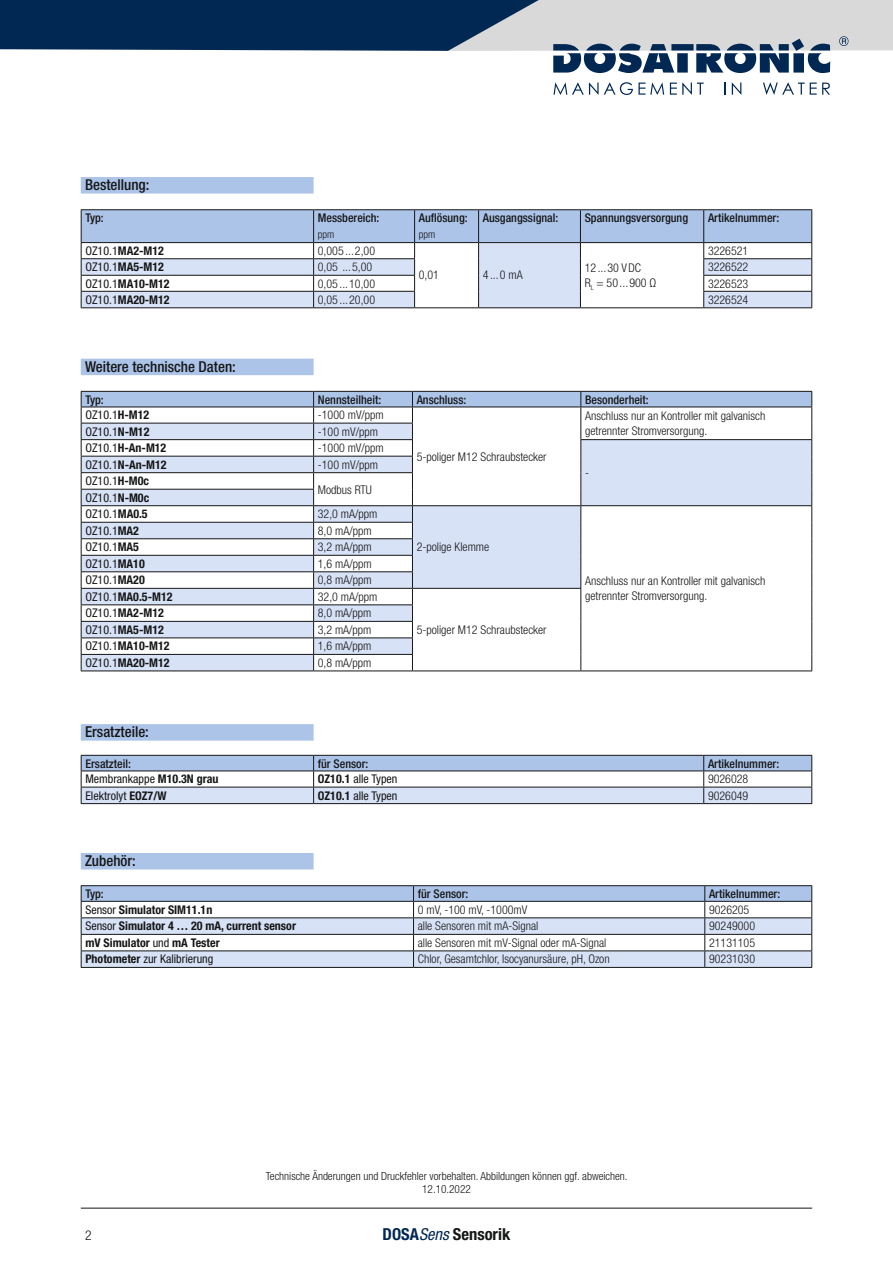
<style>
.page{position:relative;width:893px;height:1263px;background:#fff}
.page>*{position:absolute;margin:0;border:0;box-sizing:border-box;transform-origin:0 0}
.t1{font:700 condensed 16.5px "Helvetica Neue LT Pro";color:#151616}
.t2{font:500 condensed 15px "Helvetica Neue LT Pro";color:#151616}
.t3{font:300 condensed 13.5px "Helvetica Neue LT Pro";color:#151616}
.t4{font:300 condensed 12px/14.4px "Helvetica Neue LT Pro";color:#151616}
.t5{font:700 condensed 12px "Helvetica Neue LT Pro";color:#151616}
.t6{font:condensed 12px/16.5px "Helvetica Neue LT Pro";color:#151616}
.t7{font:500 condensed 12px "Helvetica Neue LT Pro";color:#151616}
.t8{font:300 condensed 11.25px/13.5px "Helvetica Neue LT Pro";color:#151616;text-align:center}
.t9{font:300 condensed 10.5px "Helvetica Neue LT Pro";color:#151616}
.s1{font-weight:400}
.s2{font-weight:700}
.s3{color:#002853}
.s4{font-weight:400;font-style:italic;color:#002853}
</style>
<div class="page">
<svg style="left:553px;top:82px;width:111px;height:13px"></svg>
<svg style="left:670px;top:83px;width:34px;height:12px"></svg>
<svg style="left:724px;top:83px;width:2px;height:12px"></svg>
<svg style="left:732px;top:83px;width:9px;height:12px"></svg>
<svg style="left:763px;top:83px;width:67px;height:12px"></svg>
<svg style="left:0;top:0;width:893px;height:73px"></svg>
<hr style="left:81px;top:1208px;width:731px;height:1px;background:#151616">
<div style="left:81px;top:359px;width:233px;height:16px;background:#adc4e9"></div>
<hr style="left:81px;top:670px;width:233px;height:1px;background:#151616">
<hr style="left:314px;top:670px;width:98px;height:1px;background:#151616">
<hr style="left:581px;top:670px;width:231px;height:1px;background:#151616">
<hr style="left:412px;top:670px;width:169px;height:1px;background:#151616">
<svg style="left:81px;top:391px;width:731px;height:279px"></svg>
<hr style="left:412px;top:505px;width:169px;height:1px;background:#151616">
<div style="left:81px;top:724px;width:233px;height:17px;background:#adc4e9"></div>
<svg style="left:81px;top:755px;width:731px;height:49px"></svg>
<hr style="left:81px;top:770px;width:233px;height:1px;background:#151616">
<hr style="left:314px;top:770px;width:390px;height:1px;background:#151616">
<hr style="left:704px;top:770px;width:108px;height:1px;background:#151616">
<div style="left:81px;top:853px;width:233px;height:16px;background:#adc4e9"></div>
<hr style="left:81px;top:967px;width:333px;height:1px;background:#151616">
<hr style="left:705px;top:967px;width:107px;height:1px;background:#151616">
<hr style="left:414px;top:967px;width:291px;height:1px;background:#151616">
<hr style="left:81px;top:885px;width:333px;height:1px;background:#151616">
<hr style="left:414px;top:885px;width:291px;height:1px;background:#151616">
<hr style="left:705px;top:885px;width:107px;height:1px;background:#151616">
<svg style="left:81px;top:886px;width:731px;height:81px"></svg>
<hr style="left:81px;top:901px;width:333px;height:1px;background:#151616">
<hr style="left:414px;top:901px;width:291px;height:1px;background:#151616">
<hr style="left:705px;top:901px;width:107px;height:1px;background:#151616">
<div style="left:81px;top:177px;width:233px;height:17px;background:#adc4e9"></div>
<hr style="left:81px;top:307px;width:233px;height:1px;background:#151616">
<hr style="left:704px;top:307px;width:108px;height:1px;background:#151616">
<hr style="left:314px;top:307px;width:101px;height:1px;background:#151616">
<hr style="left:81px;top:209px;width:233px;height:1px;background:#151616">
<hr style="left:314px;top:209px;width:101px;height:1px;background:#151616">
<hr style="left:415px;top:209px;width:64px;height:1px;background:#151616">
<hr style="left:479px;top:209px;width:101px;height:1px;background:#151616">
<hr style="left:580px;top:209px;width:124px;height:1px;background:#151616">
<hr style="left:704px;top:209px;width:108px;height:1px;background:#151616">
<hr style="left:479px;top:307px;width:101px;height:1px;background:#151616">
<hr style="left:580px;top:307px;width:124px;height:1px;background:#151616">
<svg style="left:81px;top:210px;width:731px;height:97px"></svg>
<hr style="left:415px;top:307px;width:64px;height:1px;background:#151616">
<p class="t2" style="left:85px;top:176px;width:66px">Bestellung:</p>
<p class="t7" style="left:85px;top:211px;width:20px">Typ:</p>
<p class="t7" style="left:318px;top:211px;width:63px">Messbereich:</p>
<p class="t9" style="left:318px;top:228px;width:18px">ppm</p>
<p class="t5" style="left:85px;top:243px;width:80px"><span class="s1">OZ10.1</span>MA2-M12</p>
<p class="t4" style="left:318px;top:243px;width:59px">0,005 ...2,00</p>
<p class="t7" style="left:419px;top:211px;width:50px">Auflösung:</p>
<p class="t9" style="left:419px;top:228px;width:18px">ppm</p>
<p class="t7" style="left:483px;top:211px;width:77px">Ausgangssignal:</p>
<p class="t7" style="left:585px;top:211px;width:105px">Spannungsversorgung</p>
<p class="t7" style="left:708px;top:211px;width:73px">Artikelnummer:</p>
<p class="t4" style="left:708px;top:243px;width:42px">3226521</p>
<p class="t5" style="left:85px;top:260px;width:80px"><span class="s1">OZ10.1</span>MA5-M12</p>
<p class="t4" style="left:318px;top:260px;width:56px">0,05 ...5,00</p>
<p class="t4" style="left:708px;top:260px;width:42px">3226522</p>
<p class="t5" style="left:85px;top:276px;width:86px"><span class="s1">OZ10.1</span>MA10-M12</p>
<p class="t4" style="left:318px;top:276px;width:59px">0,05 ...10,00</p>
<p class="t4" style="left:708px;top:276px;width:42px">3226523</p>
<p class="t5" style="left:85px;top:292px;width:86px"><span class="s1">OZ10.1</span>MA20-M12</p>
<p class="t4" style="left:318px;top:292px;width:59px">0,05 ...20,00</p>
<p class="t4" style="left:708px;top:292px;width:42px">3226524</p>
<p class="t4" style="left:419px;top:268px;width:22px">0,01</p>
<p class="t4" style="left:483px;top:268px;width:41px">4 ...0 mA</p>
<p class="t4" style="left:585px;top:261px;width:73px">12 ...30 VDC<br>R<sub>L</sub> = 50 ...900 Ω</p>
<p class="t2" style="left:85px;top:358px;width:152px">Weitere technische Daten:</p>
<p class="t7" style="left:85px;top:392px;width:20px">Typ:</p>
<p class="t7" style="left:318px;top:392px;width:65px">Nennsteilheit:</p>
<p class="t7" style="left:417px;top:392px;width:51px">Anschluss:</p>
<p class="t7" style="left:585px;top:392px;width:65px">Besonderheit:</p>
<p class="t6" style="left:85px;top:407px;width:65px">OZ10.1<span class="s2">H-M12</span></p>
<p class="t4" style="left:318px;top:408px;width:67px">-1000 mV/ppm</p>
<p class="t4" style="left:417px;top:449px;width:131px">5-poliger M12 Schraubstecker</p>
<p class="t4" style="left:585px;top:409px;width:182px">Anschluss nur an Kontroller mit galvanisch</p>
<p class="t6" style="left:85px;top:423px;width:66px">OZ10.1<span class="s2">N-M12</span></p>
<p class="t4" style="left:318px;top:424px;width:62px">-100 mV/ppm</p>
<p class="t4" style="left:585px;top:423px;width:124px">getrennter Stromversorgung.</p>
<p class="t5" style="left:85px;top:441px;width:83px"><span class="s1">OZ10.1</span>H-An-M12</p>
<p class="t4" style="left:318px;top:441px;width:67px">-1000 mV/ppm</p>
<p class="t4" style="left:585px;top:465px;width:5px">-</p>
<p class="t5" style="left:85px;top:457px;width:83px"><span class="s1">OZ10.1</span>N-An-M12</p>
<p class="t4" style="left:318px;top:457px;width:62px">-100 mV/ppm</p>
<p class="t6" style="left:85px;top:473px;width:65px">OZ10.1<span class="s2">H-M0c</span></p>
<p class="t4" style="left:318px;top:482px;width:55px">Modbus RTU</p>
<p class="t6" style="left:85px;top:489px;width:65px">OZ10.1<span class="s2">N-M0c<br></span>OZ10.1<span class="s2">MA0.5</span></p>
<p class="t4" style="left:318px;top:507px;width:61px">32,0 mA/ppm</p>
<p class="t6" style="left:85px;top:522px;width:55px">OZ10.1<span class="s2">MA2</span></p>
<p class="t4" style="left:318px;top:523px;width:55px">8,0 mA/ppm</p>
<p class="t6" style="left:85px;top:539px;width:55px">OZ10.1<span class="s2">MA5</span></p>
<p class="t4" style="left:318px;top:540px;width:55px">3,2 mA/ppm</p>
<p class="t6" style="left:85px;top:555px;width:61px">OZ10.1<span class="s2">MA10</span></p>
<p class="t4" style="left:318px;top:556px;width:55px">1,6 mA/ppm</p>
<p class="t6" style="left:85px;top:572px;width:61px">OZ10.1<span class="s2">MA20</span></p>
<p class="t4" style="left:318px;top:573px;width:55px">0,8 mA/ppm</p>
<p class="t5" style="left:85px;top:589px;width:89px"><span class="s1">OZ10.1</span>MA0.5-M12</p>
<p class="t4" style="left:318px;top:589px;width:61px">32,0 mA/ppm</p>
<p class="t5" style="left:85px;top:606px;width:80px"><span class="s1">OZ10.1</span>MA2-M12</p>
<p class="t4" style="left:318px;top:606px;width:55px">8,0 mA/ppm</p>
<p class="t5" style="left:85px;top:622px;width:80px"><span class="s1">OZ10.1</span>MA5-M12</p>
<p class="t4" style="left:318px;top:622px;width:55px">3,2 mA/ppm</p>
<p class="t5" style="left:85px;top:639px;width:86px"><span class="s1">OZ10.1</span>MA10-M12</p>
<p class="t4" style="left:318px;top:639px;width:55px">1,6 mA/ppm</p>
<p class="t5" style="left:85px;top:655px;width:86px"><span class="s1">OZ10.1</span>MA20-M12</p>
<p class="t4" style="left:318px;top:655px;width:55px">0,8 mA/ppm</p>
<p class="t4" style="left:417px;top:540px;width:74px">2-polige Klemme</p>
<p class="t4" style="left:417px;top:622px;width:131px">5-poliger M12 Schraubstecker</p>
<p class="t4" style="left:585px;top:574px;width:182px">Anschluss nur an Kontroller mit galvanisch getrennter Stromversorgung.</p>
<p class="t2" style="left:85px;top:723px;width:65px">Ersatzteile:</p>
<p class="t7" style="left:85px;top:756px;width:47px">Ersatzteil:</p>
<p class="t7" style="left:318px;top:756px;width:52px">für Sensor:</p>
<p class="t7" style="left:708px;top:756px;width:73px">Artikelnummer:</p>
<p class="t6" style="left:85px;top:771px;width:135px">Membrankappe <span class="s2">M10.3N grau</span></p>
<p class="t6" style="left:318px;top:771px;width:81px"><span class="s2">OZ10.1</span> alle Typen</p>
<p class="t4" style="left:708px;top:772px;width:42px">9026028</p>
<p class="t6" style="left:85px;top:787px;width:83px">Elektrolyt <span class="s2">EOZ7/W</span></p>
<p class="t6" style="left:318px;top:787px;width:81px"><span class="s2">OZ10.1</span> alle Typen</p>
<p class="t4" style="left:708px;top:788px;width:42px">9026049</p>
<p class="t2" style="left:85px;top:852px;width:52px">Zubehör:</p>
<p class="t7" style="left:85px;top:887px;width:20px">Typ:</p>
<p class="t7" style="left:418px;top:887px;width:52px">für Sensor:</p>
<p class="t7" style="left:709px;top:887px;width:73px">Artikelnummer:</p>
<p class="t5" style="left:85px;top:902px;width:128px"><span class="s1">Sensor</span> Simulator SIM11.1n</p>
<p class="t4" style="left:418px;top:902px;width:111px">0 mV, -100 mV, -1000mV</p>
<p class="t4" style="left:709px;top:902px;width:42px">9026205</p>
<p class="t5" style="left:85px;top:919px;width:212px"><span class="s1">Sensor</span> Simulator 4 … 20 mA, current sensor</p>
<p class="t4" style="left:418px;top:919px;width:122px">alle Sensoren mit mA-Signal</p>
<p class="t4" style="left:709px;top:919px;width:48px">90249000</p>
<p class="t5" style="left:85px;top:935px;width:136px">mV Simulator <span class="s1">und</span> mA Tester</p>
<p class="t4" style="left:418px;top:935px;width:190px">alle Sensoren mit mV-Signal oder mA-Signal</p>
<p class="t4" style="left:709px;top:935px;width:48px">21131105</p>
<p class="t6" style="left:85px;top:951px;width:129px"><span class="s2">Photometer</span> zur Kalibrierung</p>
<p class="t4" style="left:418px;top:952px;width:193px">Chlor, Gesamtchlor, Isocyanursäure, pH, Ozon</p>
<p class="t4" style="left:709px;top:952px;width:48px">90231030</p>
<p class="t8" style="left:266px;top:1169px;width:363px">Technische Änderungen und Druckfehler vorbehalten. Abbildungen können ggf. abweichen.<br>12.10.2022</p>
<p class="t3" style="left:85px;top:1227px;width:8px">2</p>
<h1 class="t1" style="left:383px;top:1224px;width:129px"><span class="s3">DOSA</span><span class="s4">Sens</span> Sensorik</h1>
</div>
